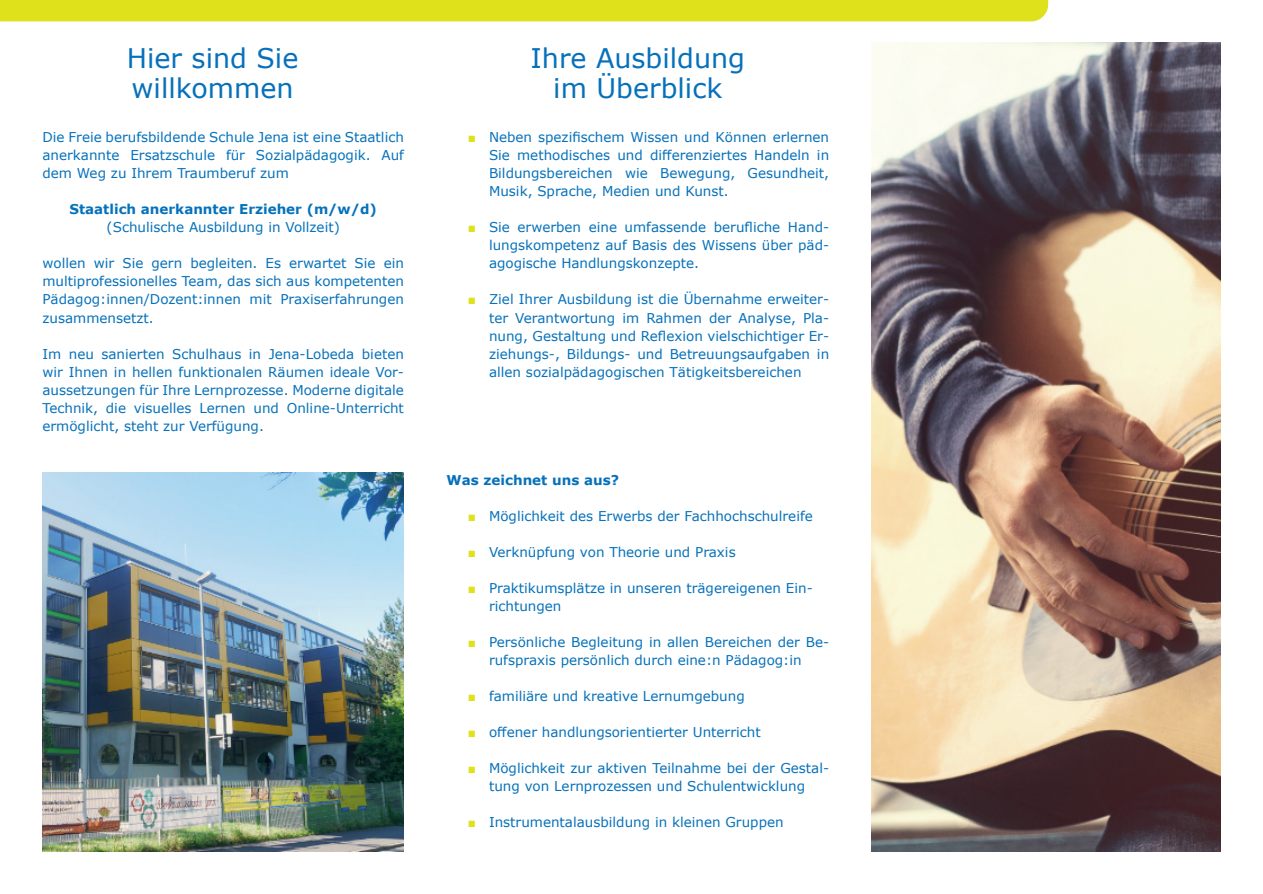
<style>
.page{position:relative;width:1263px;height:894px;background:#fff}
.page>*{position:absolute;margin:0;border:0;box-sizing:border-box;transform-origin:0 0}
.t1{font:27px/30px "Verdana";color:#0671ba;text-align:center}
.t2{font:13.5px/18px "Verdana";color:#0671ba;text-align:justify}
.t3{font:13.5px/18px "Verdana";color:#0472bb;text-align:justify}
.t4{font:700 13.5px "Verdana";color:#0472bb}
.t5{font:700 13.5px "Verdana";color:#0671ba}
.s1{color:#0671ba}
.s2{font-family:"Arial";color:#dfe21a}
</style>
<div class="page">
<img style="left:872px;top:43px;width:348px;height:807px">
<img style="left:43px;top:472px;width:361px;height:379px">
<div style="left:0;top:0;width:1048px;height:21px;background:#dfe21a"></div>
<h1 class="t1" style="left:127px;top:45px;width:173px;text-align:left">Hier sind Sie willkommen</h1>
<p class="t3" style="left:43px;top:129px;width:363px">Die Freie berufsbildende Schule Jena ist eine Staatlich anerkannte Ersatzschule für Sozialpädagogik. <span class="s1">Auf dem Weg zu Ihrem Traumberuf zum</span></p>
<p class="t4" style="left:70px;top:204px;width:309px">Staatlich anerkannter Erzieher (m/w/d)</p>
<p class="t2" style="left:107px;top:219px;width:235px">(Schulische Ausbildung in Vollzeit)</p>
<p class="t2" style="left:43px;top:255px;width:363px">wollen wir Sie gern begleiten. Es erwartet Sie ein multiprofessionelles Team, das sich aus kompetenten Pädagog:innen/Dozent:innen mit Praxiserfahrungen zusammensetzt.</p>
<p class="t2" style="left:43px;top:345px;width:363px">Im neu sanierten Schulhaus in Jena-Lobeda bieten wir Ihnen in hellen funktionalen Räumen ideale Vor&shy;aussetzungen für Ihre Lernprozesse. Moderne digitale Technik, die visuelles Lernen und Online-Unterricht ermöglicht, steht zur Verfügung.</p>
<h1 class="t1" style="left:531px;top:45px;width:216px">Ihre Ausbildung im Überblick</h1>
<p class="t2" style="left:489px;top:129px;width:342px;text-indent:-21px"><span class="s2">■</span> Neben spezifischem Wissen und Können erlernen Sie methodisches und differenziertes Handeln in Bildungsbereichen wie Bewegung, Gesundheit, Musik, Sprache, Medien und Kunst.</p>
<p class="t2" style="left:489px;top:219px;width:342px;text-indent:-21px"><span class="s2">■</span> Sie erwerben eine umfassende berufliche Hand&shy;lungskompetenz auf Basis des Wissens über päd&shy;agogische Handlungskonzepte.</p>
<p class="t2" style="left:489px;top:291px;width:342px;text-indent:-21px"><span class="s2">■</span> Ziel Ihrer Ausbildung ist die Übernahme erweiter&shy;ter Verantwortung im Rahmen der Analyse, Pla&shy;nung, Gestaltung und Reflexion vielschichtiger Er&shy;ziehungs-, Bildungs- und Betreuungsaufgaben in allen sozialpädagogischen Tätigkeitsbereichen</p>
<p class="t5" style="left:446px;top:474px;width:174px">Was zeichnet uns aus?</p>
<p class="t2" style="left:468px;top:507px;width:347px"><span class="s2">■</span> Möglichkeit des Erwerbs der Fachhochschulreife</p>
<p class="t2" style="left:468px;top:543px;width:269px"><span class="s2">■</span> Verknüpfung von Theorie und Praxis</p>
<p class="t2" style="left:489px;top:579px;width:325px;text-indent:-21px"><span class="s2">■</span> Praktikumsplätze in unseren trägereigenen Ein&shy;richtungen</p>
<p class="t2" style="left:468px;top:633px;width:363px;text-align:center"><span class="s2">■</span> Persönliche Begleitung in allen Bereichen der Be&shy;rufspraxis persönlich durch eine:n Pädagog:in</p>
<p class="t2" style="left:468px;top:687px;width:279px"><span class="s2">■</span> familiäre und kreative Lernumgebung</p>
<p class="t2" style="left:468px;top:723px;width:294px"><span class="s2">■</span> offener handlungsorientierter Unterricht</p>
<p class="t2" style="left:468px;top:759px;width:363px;text-align:center"><span class="s2">■</span> Möglichkeit zur aktiven Teilnahme bei der Gestal&shy;tung von Lernprozessen und Schulentwicklung</p>
<p class="t2" style="left:468px;top:813px;width:317px"><span class="s2">■</span> Instrumentalausbildung in kleinen Gruppen</p>
</div>
